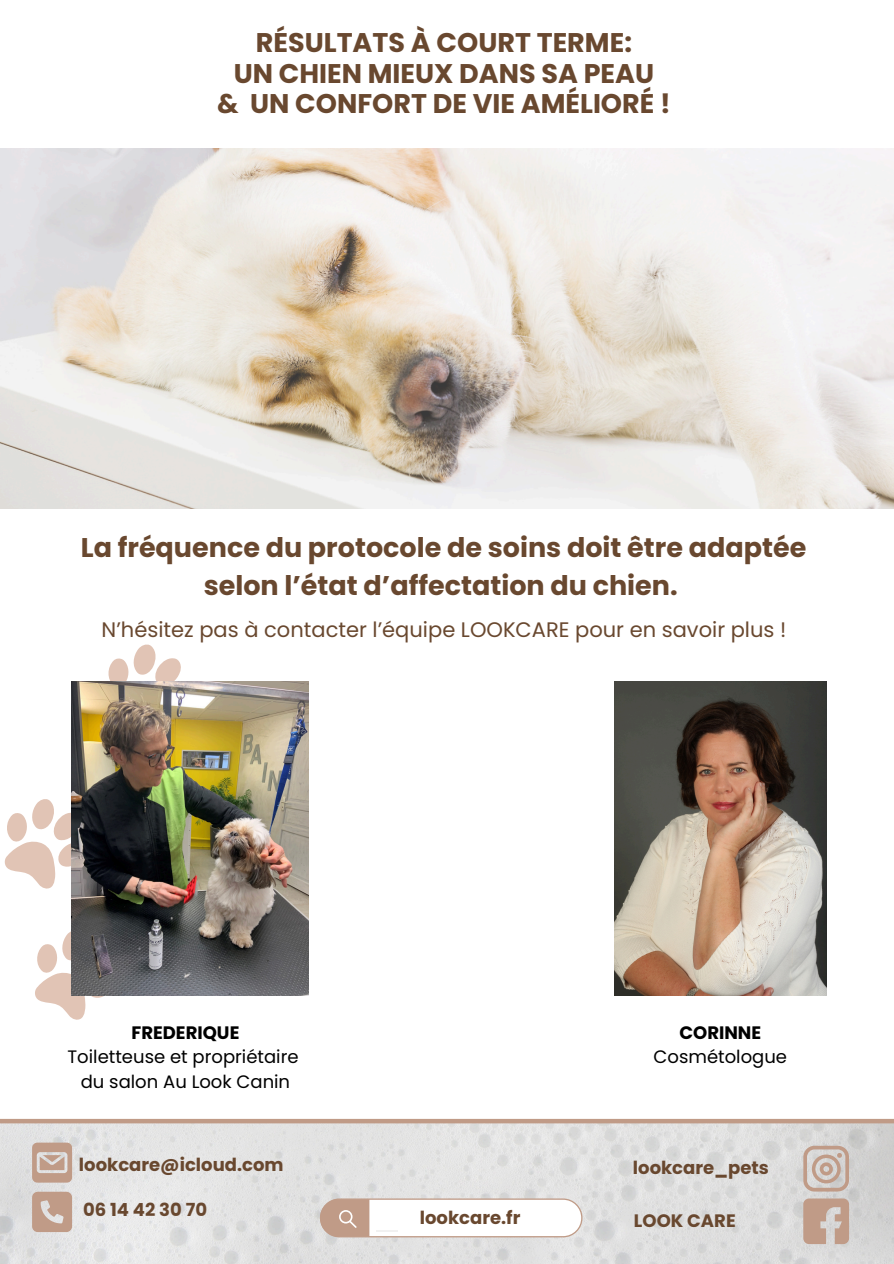
<style>
.page{position:relative;width:894px;height:1264px;background:#fff}
.page>*{position:absolute;margin:0;border:0;box-sizing:border-box;transform-origin:0 0}
.t1{font:700 27px/30.3px "Poppins";color:#69482f;text-align:center}
.t2{font:21px "Poppins";color:#69482f}
.t3{font:700 18px "Poppins";color:#69482f}
.t4{font:18px "Poppins";color:#000}
.t5{font:700 18px "Poppins";color:#000}
</style>
<div class="page">
<img style="left:0;top:1123px;width:893px;height:140px">
<img style="left:0;top:148px;width:893px;height:360px">
<svg style="left:803px;top:1145px;width:45px;height:46px;background:#ccbbb2"></svg>
<svg style="left:803px;top:1198px;width:45px;height:45px;background:#c5a899"></svg>
<svg style="left:320px;top:1198px;width:262px;height:39px"></svg>
<img style="left:614px;top:682px;width:212px;height:313px">
<svg style="left:87px;top:644px;width:113px;height:38px"></svg>
<svg style="left:4px;top:757px;width:68px;height:141px"></svg>
<svg style="left:35px;top:917px;width:94px;height:103px"></svg>
<img style="left:72px;top:682px;width:236px;height:313px">
<svg style="left:32px;top:1142px;width:40px;height:40px;background:#c7ab9c"></svg>
<svg style="left:32px;top:1191px;width:40px;height:40px;background:#c5a695"></svg>
<div style="left:0;top:1118px;width:893px;height:5px;background:#c09b87"></div>
<h3 class="t1" style="left:217px;top:28px;width:455px">RÉSULTATS À COURT TERME:<br>UN CHIEN MIEUX DANS SA PEAU<br>&amp; UN CONFORT DE VIE AMÉLIORÉ !</h3>
<p class="t1" style="left:81px;top:529px;width:726px;line-height:37.2px">La fréquence du protocole de soins doit être adaptée selon l’état d’affectation du chien.</p>
<p class="t2" style="left:102px;top:615px;width:686px">N’hésitez pas à contacter l’équipe LOOKCARE pour en savoir plus !</p>
<p class="t5" style="left:131px;top:1019px;width:109px">FREDERIQUE</p>
<p class="t4" style="left:68px;top:1044px;width:232px">Toiletteuse et propriétaire</p>
<p class="t4" style="left:81px;top:1069px;width:211px">du salon Au Look Canin</p>
<h2 class="t3" style="left:79px;top:1151px;width:206px">lookcare@icloud.com</h2>
<p class="t3" style="left:83px;top:1197px;width:125px">06 14 42 30 70</p>
<h1 class="t3" style="left:420px;top:1204px;width:102px">lookcare.fr</h1>
<p class="t5" style="left:679px;top:1019px;width:83px">CORINNE</p>
<p class="t4" style="left:653px;top:1044px;width:135px">Cosmétologue</p>
<p class="t3" style="left:632px;top:1155px;width:137px">lookcare_pets</p>
<p class="t3" style="left:633px;top:1207px;width:103px">LOOK CARE</p>
</div>
